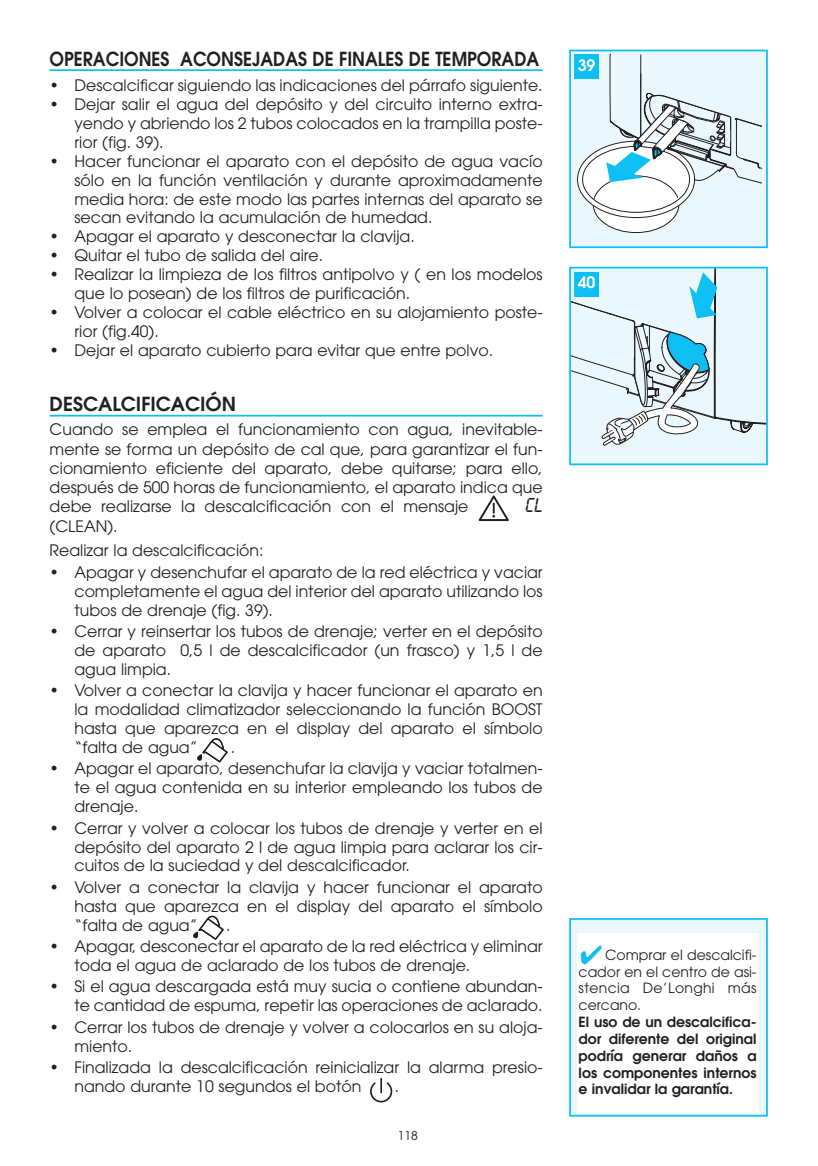
<style>
.page{position:relative;width:818px;height:1166px;background:#fff}
.page>*{position:absolute;margin:0;border:0;box-sizing:border-box;transform-origin:0 0}
.t1{font:21px "Lcd Plain";color:#231f20}
.t2{font:600 19.25px "Avant Garde";color:#231f20;scale:.9 1}
.t3{font:600 19.25px "Avant Garde";color:#231f20}
.t4{font:15.75px/18.9px "Avant Garde";color:#231f20;text-align:justify}
.t5{font:600 15.75px "Avant Garde";color:#fff}
.t6{font:600 14px/16.8px "Avant Garde";color:#231f20;text-align:justify}
.t7{font:14px/16.8px "Avant Garde";color:#231f20;text-align:justify}
.t8{font:12.25px "Avant Garde";color:#231f20}
</style>
<div class="page">
<hr style="left:50px;top:69px;width:492px;height:2px;background:#0dbff2">
<hr style="left:50px;top:415px;width:492px;height:1px;background:#0dbff2">
<div style="left:570px;top:50px;width:196px;height:197px;background:#eaf7fd"></div>
<div style="left:593px;top:176px;width:85px;height:56px;background:#fff;border-radius:50%"></div>
<svg style="left:581px;top:54px;width:181px;height:159px"></svg>
<div style="left:569px;top:50px;width:198px;height:198px;border:2px solid #0dbff2"></div>
<div style="left:570px;top:268px;width:196px;height:196px;background:#eaf7fd"></div>
<svg style="left:572px;top:270px;width:192px;height:175px"></svg>
<div style="left:569px;top:267px;width:198px;height:198px;border:2px solid #0dbff2"></div>
<div style="left:570px;top:919px;width:196px;height:196px;background:#eaf7fd"></div>
<div style="left:569px;top:918px;width:198px;height:198px;border:2px solid #0dbff2"></div>
<div style="left:574px;top:55px;width:24px;height:24px;background:#0dbff2"></div>
<div style="left:574px;top:272px;width:24px;height:24px;background:#0dbff2"></div>
<svg style="left:478px;top:495px;width:30px;height:26px"></svg>
<svg style="left:197px;top:738px;width:30px;height:24px"></svg>
<svg style="left:193px;top:915px;width:30px;height:24px"></svg>
<svg style="left:370px;top:1077px;width:22px;height:25px"></svg>
<div style="left:576px;top:932px;width:182px;height:181px;background:#fff"></div>
<p class="t2" style="left:50px;top:51px;width:545px">OPERACIONES ACONSEJADAS DE FINALES DE TEMPORADA</p>
<p class="t4" style="left:50px;top:77px;width:494px">• Descalcificar siguiendo las indicaciones del párrafo siguiente.</p>
<p class="t4" style="left:74px;top:96px;width:469px;text-indent:-25px">• Dejar salir el agua del depósito y del circuito interno extra&shy;yendo y abriendo los 2 tubos colocados en la trampilla poste&shy;rior (fig. 39).</p>
<p class="t4" style="left:74px;top:153px;width:469px;text-indent:-25px">• Hacer funcionar el aparato con el depósito de agua vacío sólo en la función ventilación y durante aproximadamente media hora: de este modo las partes internas del aparato se secan evitando la acumulación de humedad.</p>
<p class="t4" style="left:50px;top:228px;width:366px">• Apagar el aparato y desconectar la clavija.</p>
<p class="t4" style="left:50px;top:247px;width:275px">• Quitar el tubo de salida del aire.</p>
<p class="t4" style="left:74px;top:266px;width:469px;text-indent:-25px">• Realizar la limpieza de los filtros antipolvo y ( en los modelos que lo posean) de los filtros de purificación.</p>
<p class="t4" style="left:74px;top:304px;width:469px;text-indent:-25px">• Volver a colocar el cable eléctrico en su alojamiento poste&shy;rior (fig.40).</p>
<p class="t4" style="left:50px;top:342px;width:445px">• Dejar el aparato cubierto para evitar que entre polvo.</p>
<p class="t3" style="left:50px;top:397px;width:188px">DESCALCIFICACIÓN</p>
<p class="t4" style="left:50px;top:421px;width:494px">Cuando se emplea el funcionamiento con agua, inevitable&shy;mente se forma un depósito de cal que, para garantizar el fun&shy;cionamiento eficiente del aparato, debe quitarse; para ello, después de 500 horas de funcionamiento, el aparato indica que debe realizarse la descalcificación con el mensaje</p>
<h1 class="t1" style="left:525px;top:493px;width:19px">CL</h1>
<p class="t4" style="left:50px;top:515px;width:215px;line-height:24.2px">(CLEAN).<br>Realizar la descalcificación:</p>
<p class="t4" style="left:74px;top:564px;width:469px;text-indent:-25px">• Apagar y desenchufar el aparato de la red eléctrica y vaciar completamente el agua del interior del aparato utilizando los tubos de drenaje (fig. 39).</p>
<p class="t4" style="left:74px;top:623px;width:469px;text-indent:-25px">• Cerrar y reinsertar los tubos de drenaje; verter en el depósito de aparato 0,5 l de descalcificador (un frasco) y 1,5 l de agua limpia.</p>
<p class="t4" style="left:74px;top:682px;width:469px;text-indent:-25px">• Volver a conectar la clavija y hacer funcionar el aparato en la modalidad climatizador seleccionando la función BOOST hasta que aparezca en el display del aparato el símbolo “falta de agua”</p>
<p class="t4" style="left:231px;top:739px;width:6px">.</p>
<p class="t4" style="left:74px;top:760px;width:469px;text-indent:-25px">• Apagar el aparato, desenchufar la clavija y vaciar totalmen&shy;te el agua contenida en su interior empleando los tubos de drenaje.</p>
<p class="t4" style="left:74px;top:820px;width:469px;text-indent:-25px">• Cerrar y volver a colocar los tubos de drenaje y verter en el depósito del aparato 2 l de agua limpia para aclarar los cir&shy;cuitos de la suciedad y del descalcificador.</p>
<p class="t4" style="left:74px;top:879px;width:469px;text-indent:-25px">• Volver a conectar la clavija y hacer funcionar el aparato hasta que aparezca en el display del aparato el símbolo “falta de agua”</p>
<p class="t4" style="left:226px;top:917px;width:6px">.</p>
<p class="t4" style="left:74px;top:938px;width:469px;text-indent:-25px">• Apagar, desconectar el aparato de la red eléctrica y eliminar toda el agua de aclarado de los tubos de drenaje.</p>
<p class="t4" style="left:50px;top:978px;width:494px;text-align:right">• Si el agua descargada está muy sucia o contiene abundan&shy;te cantidad de espuma, repetir las operaciones de aclarado.</p>
<p class="t4" style="left:74px;top:1018px;width:469px;text-indent:-25px">• Cerrar los tubos de drenaje y volver a colocarlos en su aloja&shy;miento.</p>
<p class="t4" style="left:74px;top:1059px;width:469px;text-indent:-25px">• Finalizada la descalcificación reinicializar la alarma presio&shy;nando durante 10 segundos el botón</p>
<p class="t4" style="left:395px;top:1078px;width:6px">.</p>
<p class="t8" style="left:397px;top:1130px;width:22px">118</p>
<p class="t5" style="left:577px;top:60px;width:19px">39</p>
<p class="t5" style="left:577px;top:277px;width:19px">40</p>
<p class="t7" style="left:578px;top:947px;width:179px;text-indent:27px">Comprar el descalcifi&shy;cador en el centro de asi&shy;stencia De’Longhi más cercano.</p>
<p class="t6" style="left:578px;top:1014px;width:179px">El uso de un descalcifica&shy;dor diferente del original podría generar daños a los componentes internos e invalidar la garantía.</p>
</div>
